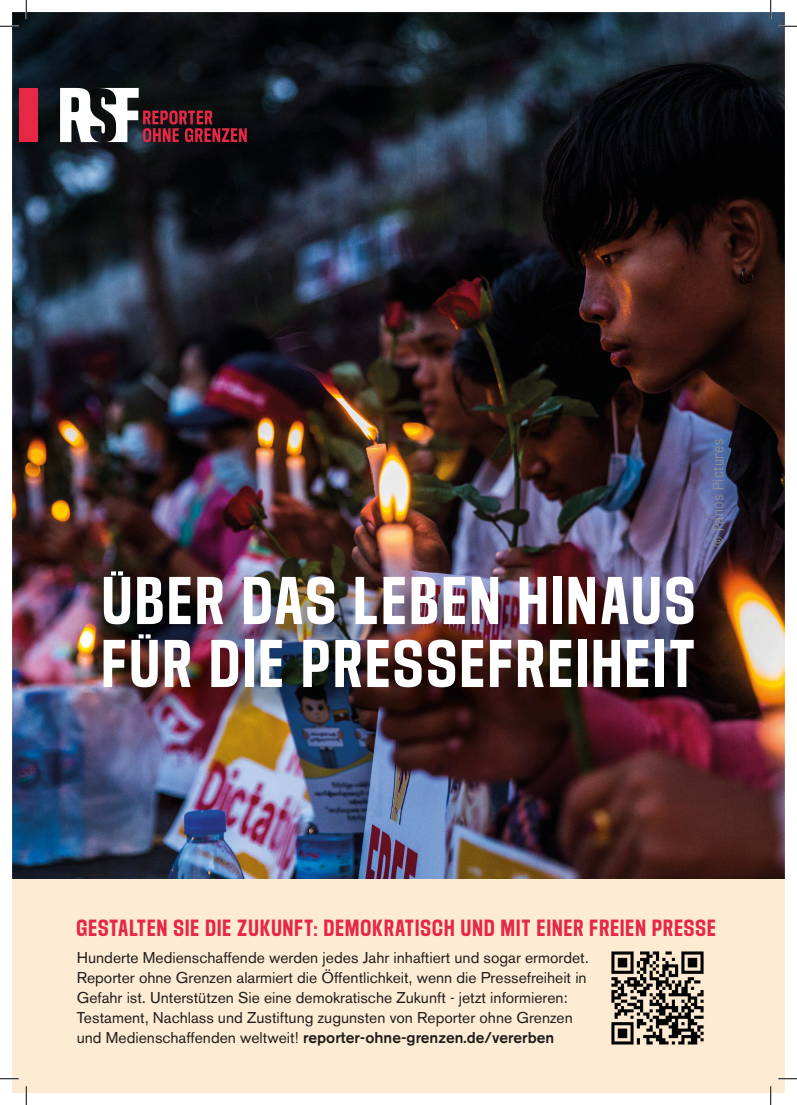
<style>
.page{position:relative;width:797px;height:1105px;background:#fff}
.page>*{position:absolute;margin:0;border:0;box-sizing:border-box;transform-origin:0 0}
.t1{font:700 semi-condensed 57.88px/63px "Media Sans";letter-spacing:.09em;color:#fff}
.t2{font:700 semi-condensed 20.12px "Media Sans";letter-spacing:.09em;color:#e62745}
.t3{font:15.5px/20px "Akzidenz Grotesk BE";color:#1d1d1b}
.t4{font:300 14.12px "Bureau Grot";letter-spacing:.035em;color:#8e8e8e}
.s1{font-weight:500}
</style>
<div class="page">
<img style="left:12px;top:12px;width:773px;height:868px">
<div style="left:12px;top:880px;width:773px;height:213px;background:#feebd3"></div>
<img style="left:107px;top:575px;width:619px;height:145px">
<div style="left:19px;top:89px;width:19px;height:53px;background:#e62745"></div>
<svg style="left:60px;top:88px;width:187px;height:54px"></svg>
<img style="left:611px;top:951px;width:93px;height:94px">
<svg style="left:0;top:25px;width:19px;height:2px"></svg>
<svg style="left:778px;top:25px;width:19px;height:2px"></svg>
<svg style="left:0;top:1078px;width:19px;height:1px"></svg>
<svg style="left:778px;top:1078px;width:19px;height:1px"></svg>
<svg style="left:25px;top:0;width:2px;height:19px"></svg>
<svg style="left:25px;top:1086px;width:2px;height:19px"></svg>
<svg style="left:770px;top:0;width:1px;height:19px"></svg>
<svg style="left:770px;top:1086px;width:1px;height:19px"></svg>
<h1 class="t1" style="left:103px;top:567px;width:593px">ÜBER DAS LEBEN HINAUS<br>FÜR DIE PRESSEFREIHEIT</h1>
<p class="t4" style="left:710px;top:547px;width:109px;rotate:-90deg">© Panos Pictures</p>
<p class="t2" style="left:77px;top:916px;width:640px">GESTALTEN SIE DIE ZUKUNFT: DEMOKRATISCH UND MIT EINER FREIEN PRESSE</p>
<p class="t3" style="left:77px;top:948px;width:513px">Hunderte Medienschaffende werden jedes Jahr inhaftiert und sogar ermordet.<br>Reporter ohne Grenzen alarmiert die Öffentlichkeit, wenn die Pressefreiheit in Gefahr ist. Unterstützen Sie eine demokratische Zukunft - jetzt informieren:<br>Testament, Nachlass und Zustiftung zugunsten von Reporter ohne Grenzen und Medienschaffenden weltweit! <span class="s1">reporter-ohne-grenzen.de/vererben</span></p>
</div>
